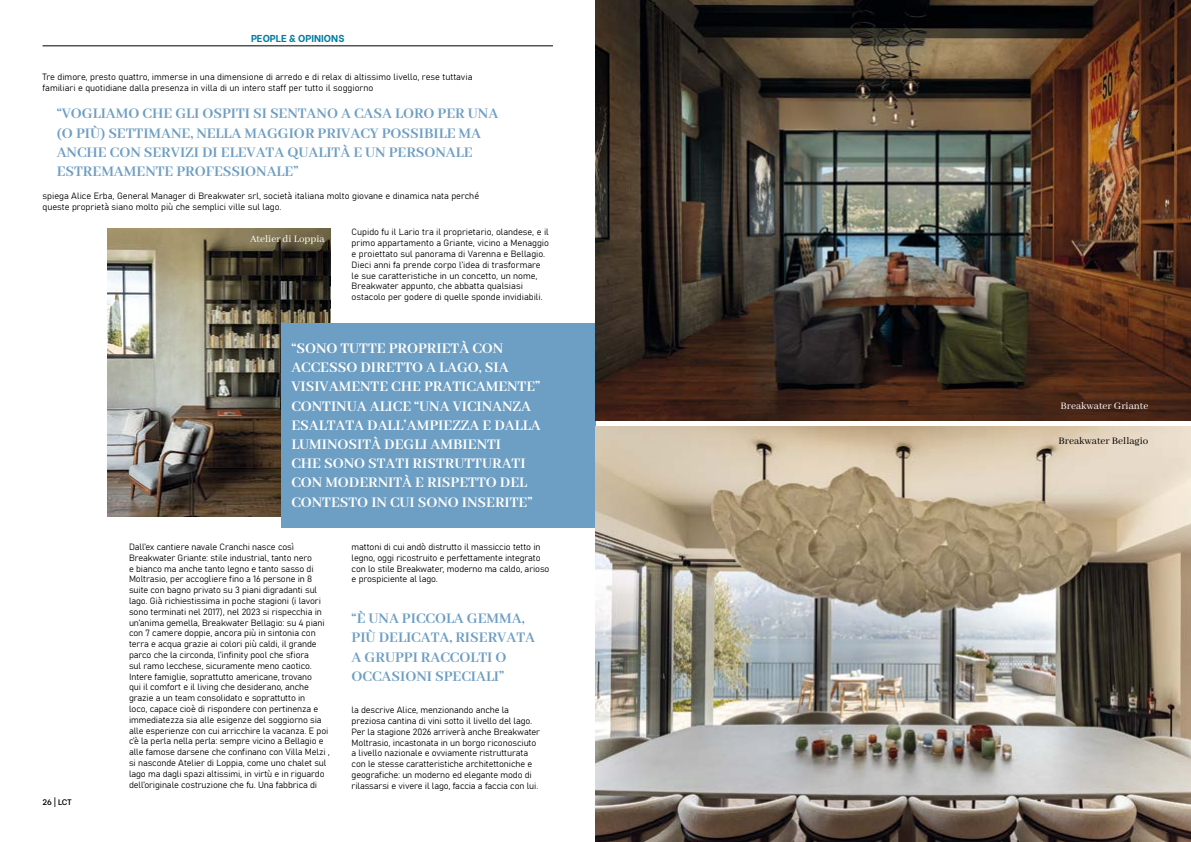
<style>
.page{position:relative;width:1191px;height:842px;background:#fff}
.page>*{position:absolute;margin:0;border:0;box-sizing:border-box;transform-origin:0 0}
.t1{font:700 16px/19.2px "Abhaya Libre";color:#6d9ec3}
.t2{font:700 16px/19.2px "Abhaya Libre";color:#fff}
.t3{font:11px "Abhaya Libre";color:#fff}
.t4{font:11px "Abhaya Libre";color:#000}
.t5{font:700 10px "Be Vietnam";letter-spacing:.005em;color:#007ca2}
.t6{font:9px/10.8px "Bahnschrift";letter-spacing:-.01em;color:#000}
.t7{font:600 8px "Be Vietnam";color:#000}
</style>
<div class="page">
<img style="left:108px;top:228px;width:222px;height:289px">
<div style="left:281px;top:323px;width:314px;height:205px;background:#6d9ec3"></div>
<img style="left:595px;top:0;width:596px;height:420px">
<img style="left:595px;top:426px;width:596px;height:416px">
<hr style="left:43px;top:45px;width:510px;height:1px;background:#000">
<p class="t5" style="left:251px;top:30px;width:95px">PEOPLE &amp; OPINIONS</p>
<p class="t6" style="left:43px;top:71px;width:431px">Tre dimore, presto quattro, immerse in una dimensione di arredo e di relax di altissimo livello, rese tuttavia familiari e quotidiane dalla presenza in villa di un intero staff per tutto il soggiorno</p>
<h1 class="t1" style="left:57px;top:105px;width:443px">“VOGLIAMO CHE GLI OSPITI SI SENTANO A CASA LORO PER UNA (O PIÙ) SETTIMANE, NELLA MAGGIOR PRIVACY POSSIBILE MA ANCHE CON SERVIZI DI ELEVATA QUALITÀ E UN PERSONALE ESTREMAMENTE PROFESSIONALE”</h1>
<p class="t6" style="left:43px;top:190px;width:438px">spiega Alice Erba, General Manager di Breakwater srl, società italiana molto giovane e dinamica nata perché queste proprietà siano molto più che semplici ville sul lago.</p>
<p class="t3" style="left:250px;top:233px;width:76px">Atelier di Loppia</p>
<p class="t6" style="left:351px;top:226px;width:199px">Cupido fu il Lario tra il proprietario, olandese, e il primo appartamento a Griante, vicino a Menaggio e proiettato sul panorama di Varenna e Bellagio.<br>Dieci anni fa prende corpo l’idea di trasformare le sue caratteristiche in un concetto, un nome, Breakwater appunto, che abbatta qualsiasi ostacolo per godere di quelle sponde invidiabili.</p>
<p class="t2" style="left:291px;top:339px;width:251px">“SONO TUTTE PROPRIETÀ CON<br>ACCESSO DIRETTO A LAGO, SIA<br>VISIVAMENTE CHE PRATICAMENTE”<br>CONTINUA ALICE “UNA VICINANZA<br>ESALTATA DALL’AMPIEZZA E DALLA<br>LUMINOSITÀ DEGLI AMBIENTI<br>CHE SONO STATI RISTRUTTURATI<br>CON MODERNITÀ E RISPETTO DEL<br>CONTESTO IN CUI SONO INSERITE”</p>
<p class="t7" style="left:43px;top:795px;width:31px">26 | LCT</p>
<p class="t6" style="left:129px;top:541px;width:202px">Dall’ex cantiere navale Cranchi nasce così Breakwater Griante: stile industrial, tanto nero<br>e bianco ma anche tanto legno e tanto sasso di Moltrasio, per accogliere fino a 16 persone in 8 suite con bagno privato su 3 piani digradanti sul lago. Già richiestissima in poche stagioni (i lavori sono terminati nel 2017), nel 2023 si rispecchia in un’anima gemella, Breakwater Bellagio: su 4 piani con 7 camere doppie, ancora più in sintonia con terra e acqua grazie ai colori più caldi, il grande parco che la circonda, l’infinity pool che sfiora<br>sul ramo lecchese, sicuramente meno caotico.<br>Intere famiglie, soprattutto americane, trovano<br>qui il comfort e il living che desiderano, anche grazie a un team consolidato e soprattutto in<br>loco, capace cioè di rispondere con pertinenza e immediatezza sia alle esigenze del soggiorno sia alle esperienze con cui arricchire la vacanza. E poi c’è la perla nella perla: sempre vicino a Bellagio e alle famose darsene che confinano con Villa Melzi , si nasconde Atelier di Loppia, come uno chalet sul lago ma dagli spazi altissimi, in virtù e in riguardo dell’originale costruzione che fu. Una fabbrica di</p>
<p class="t6" style="left:351px;top:541px;width:199px">mattoni di cui andò distrutto il massiccio tetto in legno, oggi ricostruito e perfettamente integrato con lo stile Breakwater, moderno ma caldo, arioso e prospiciente al lago.</p>
<h1 class="t1" style="left:351px;top:610px;width:185px">“È UNA PICCOLA GEMMA,<br>PIÙ DELICATA, RISERVATA<br>A GRUPPI RACCOLTI O<br>OCCASIONI SPECIALI”</h1>
<p class="t6" style="left:351px;top:704px;width:190px">la descrive Alice, menzionando anche la preziosa cantina di vini sotto il livello del lago.<br>Per la stagione 2026 arriverà anche Breakwater Moltrasio, incastonata in un borgo riconosciuto a livello nazionale e ovviamente ristrutturata con le stesse caratteristiche architettoniche e geografiche: un moderno ed elegante modo di rilassarsi e vivere il lago, faccia a faccia con lui.</p>
<p class="t3" style="left:1060px;top:400px;width:89px">Breakwater Griante</p>
<p class="t4" style="left:1058px;top:435px;width:91px">Breakwater Bellagio</p>
</div>
